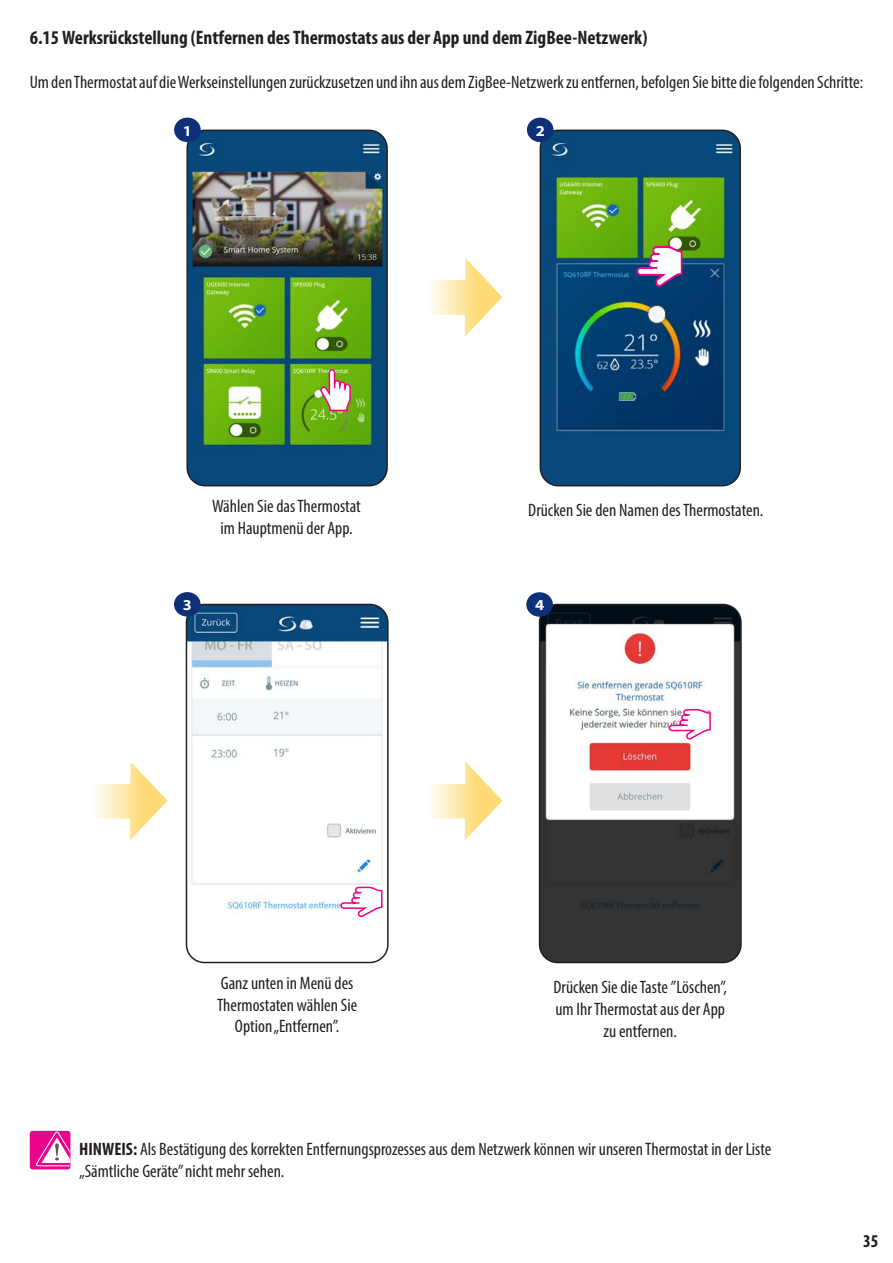
<style>
.page{position:relative;width:893px;height:1263px;background:#fff}
.page>*{position:absolute;margin:0;border:0;box-sizing:border-box;transform-origin:0 0}
.Tytuł_rozdziału{font:700 condensed 19.5px "Myriad Pro";color:#231f20}
.t1{font:condensed 18px/21.6px "Myriad Pro";color:#231f20;text-align:center}
.t2{font:700 condensed 18px "Myriad Pro";color:#231f20}
.t3{font:700 15.15px "Myriad Pro";color:#fff;scale:1.09 1}
.s1{font-weight:700}
</style>
<div class="page">
<img style="left:540px;top:604px;width:199px;height:358px">
<div style="left:539px;top:604px;width:203px;height:359px;border:2px solid #231f20;border-radius:18px"></div>
<img style="left:186px;top:604px;width:200px;height:358px">
<div style="left:186px;top:604px;width:203px;height:359px;border:2px solid #231f20;border-radius:18px"></div>
<svg style="left:340px;top:887px;width:42px;height:30px"></svg>
<svg style="left:669px;top:709px;width:41px;height:30px"></svg>
<div style="left:30px;top:1131px;width:40px;height:38px;background:#ed028c;border-radius:3px"></div>
<svg style="left:36px;top:1131px;width:34px;height:36px"></svg>
<img style="left:540px;top:130px;width:200px;height:356px">
<div style="left:540px;top:130px;width:201px;height:356px;border:2px solid #231f20;border-radius:18px"></div>
<img style="left:189px;top:130px;width:198px;height:356px">
<div style="left:186px;top:130px;width:202px;height:356px;border:2px solid #231f20;border-radius:18px"></div>
<svg style="left:320px;top:369px;width:31px;height:42px"></svg>
<svg style="left:637px;top:246px;width:45px;height:41px"></svg>
<div style="left:174px;top:118px;width:27px;height:24px;background:#0d3079;border-radius:50%"></div>
<div style="left:527px;top:118px;width:26px;height:24px;background:#0d3079;border-radius:50%"></div>
<svg style="left:431px;top:258px;width:71px;height:79px"></svg>
<svg style="left:96px;top:762px;width:72px;height:78px"></svg>
<svg style="left:431px;top:762px;width:71px;height:79px"></svg>
<div style="left:174px;top:592px;width:27px;height:25px;background:#0d3079;border-radius:50%"></div>
<div style="left:526px;top:592px;width:27px;height:25px;background:#0d3079;border-radius:50%"></div>
<p class="Tytuł_rozdziału" style="left:30px;top:26px;width:619px">6.15 Werksrückstellung (Entfernen des Thermostats aus der App und dem ZigBee-Netzwerk)</p>
<p class="t1" style="left:30px;top:71px;width:835px">Um den Thermostat auf die Werkseinstellungen zurückzusetzen und ihn aus dem ZigBee-Netzwerk zu entfernen, befolgen Sie bitte die folgenden Schritte:</p>
<p class="t3" style="left:183px;top:121px;width:10px">1</p>
<p class="t3" style="left:536px;top:121px;width:10px">2</p>
<p class="t1" style="left:212px;top:495px;width:150px">Wählen Sie das Thermostat im Hauptmenü der App.</p>
<p class="t1" style="left:528px;top:499px;width:237px">Drücken Sie den Namen des Thermostaten.</p>
<p class="t3" style="left:183px;top:595px;width:10px">3</p>
<p class="t3" style="left:535px;top:595px;width:10px">4</p>
<p class="t1" style="left:217px;top:972px;width:142px">Ganz unten in Menü des<br>Thermostaten wählen Sie<br>Option „Entfernen”.</p>
<p class="t1" style="left:553px;top:976px;width:175px">Drücken Sie die Taste ”Löschen”, um Ihr Thermostat aus der App zu entfernen.</p>
<p class="t1" style="left:79px;top:1138px;width:694px"><span class="s1">HINWEIS:</span> Als Bestätigung des korrekten Entfernungsprozesses aus dem Netzwerk können wir unseren Thermostat in der Liste</p>
<p class="t1" style="left:79px;top:1160px;width:207px">„Sämtliche Geräte” nicht mehr sehen.</p>
<p class="t2" style="left:863px;top:1229px;width:17px">35</p>
</div>
